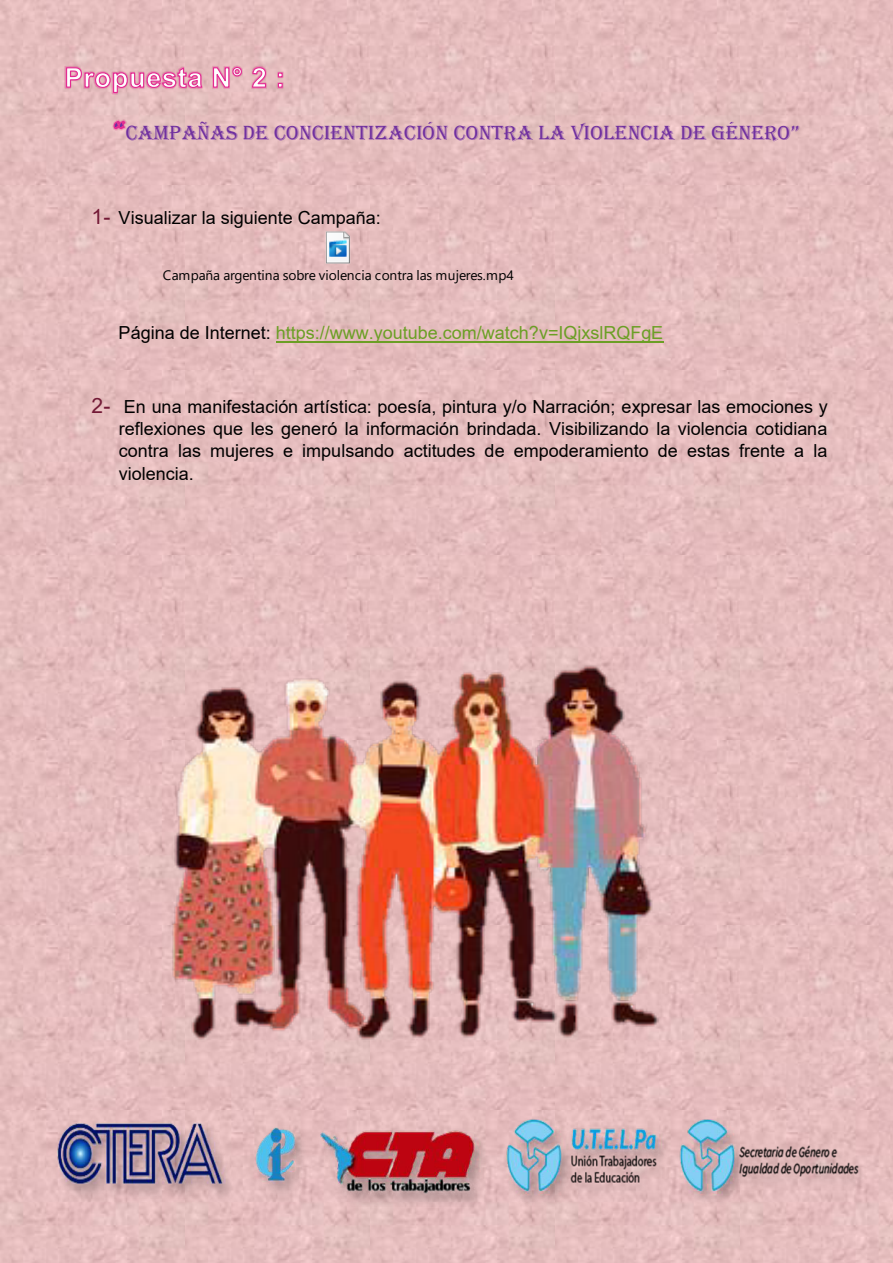
<style>
.page{position:relative;width:893px;height:1263px;background:#e5bdbd}
.page>*{position:absolute;margin:0;border:0;box-sizing:border-box;transform-origin:0 0}
.t1{font:21px "Algerian";color:#7030a0}
.t2{font:18px/22.4px "Arial";color:#000;text-align:justify}
.t3{font:18px "Arial";color:#6b9f25}
.t4{font:13.65px "Segoe UI";letter-spacing:-.01em;color:#000}
.s1{font-size:21px;color:#731a36}
.s2{color:#000}
</style>
<div class="page">
<img style="left:146px;top:593px;width:537px;height:515px">
<img style="left:54px;top:1114px;width:812px;height:92px">
<img style="left:64px;top:65px;width:221px;height:30px">
<svg style="left:65px;top:66px;width:218px;height:28px"></svg>
<svg style="left:112px;top:120px;width:14px;height:14px"></svg>
<img style="left:321px;top:229px;width:35px;height:36px">
<hr style="left:276px;top:341px;width:388px;height:1px;background:#6b9f25">
<p class="t1" style="left:126px;top:121px;width:675px">CAMPAÑAS DE CONCIENTIZACIÓN CONTRA LA VIOLENCIA DE GÉNERO”</p>
<p class="t2" style="left:92px;top:206px;width:291px"><span class="s1">1-</span> Visualizar la siguiente Campaña:</p>
<p class="t4" style="left:163px;top:262px;width:353px">Campaña argentina sobre violencia contra las mujeres.mp4</p>
<p class="t3" style="left:119px;top:320px;width:546px"><span class="s2">Página de Internet:</span> https://www.youtube.com/watch?v=IQjxslRQFgE</p>
<p class="t2" style="left:119px;top:395px;width:711px;text-indent:-27px"><span class="s1">2-</span> En una manifestación artística: poesía, pintura y/o Narración; expresar las emociones y reflexiones que les generó la información brindada. Visibilizando la violencia cotidiana contra las mujeres e impulsando actitudes de empoderamiento de estas frente a la violencia.</p>
</div>
